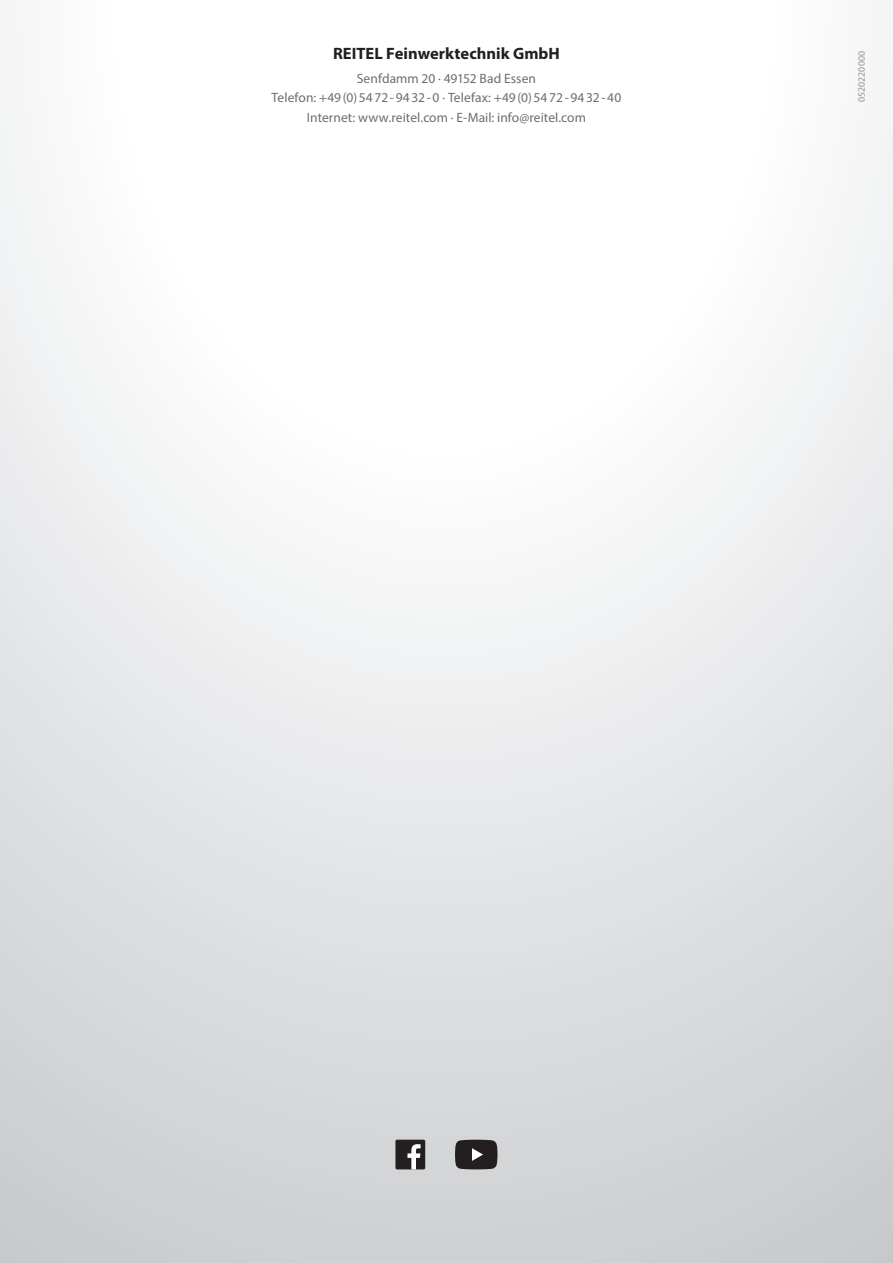
<style>
.page{position:relative;width:893px;height:1263px;background:#fff}
.page>*{position:absolute;margin:0;border:0;box-sizing:border-box;transform-origin:0 0}
.t1{font:700 16.5px "Myriad Pro";letter-spacing:.005em;color:#231f20}
.t2{font:13.5px/19.5px "Myriad Pro";letter-spacing:.005em;color:#6c6d70;text-align:center}
.t3{font:9.75px "Myriad Pro";letter-spacing:.02em;color:#939598}
</style>
<div class="page">
<div style="left:0;top:0;width:893px;height:1263px;background:linear-gradient(to bottom,#fff,#cfd1d3)"></div>
<svg style="left:455px;top:1140px;width:42px;height:29px"></svg>
<div style="left:395px;top:1140px;width:30px;height:29px;background:#231f20;border-radius:2px"></div>
<svg style="left:407px;top:1144px;width:14px;height:25px"></svg>
<p class="t1" style="left:333px;top:43px;width:228px">REITEL Feinwerktechnik GmbH</p>
<p class="t2" style="left:272px;top:68px;width:351px">Senfdamm 20 · 49152 Bad Essen<br>Telefon: +49(0)5472-9432-0 · Telefax: +49(0)5472-9432-40<br>Internet: www.reitel.com · E-Mail: info@reitel.com</p>
<p class="t3" style="left:855px;top:102px;width:52px;rotate:-90deg">0520220000</p>
</div>
